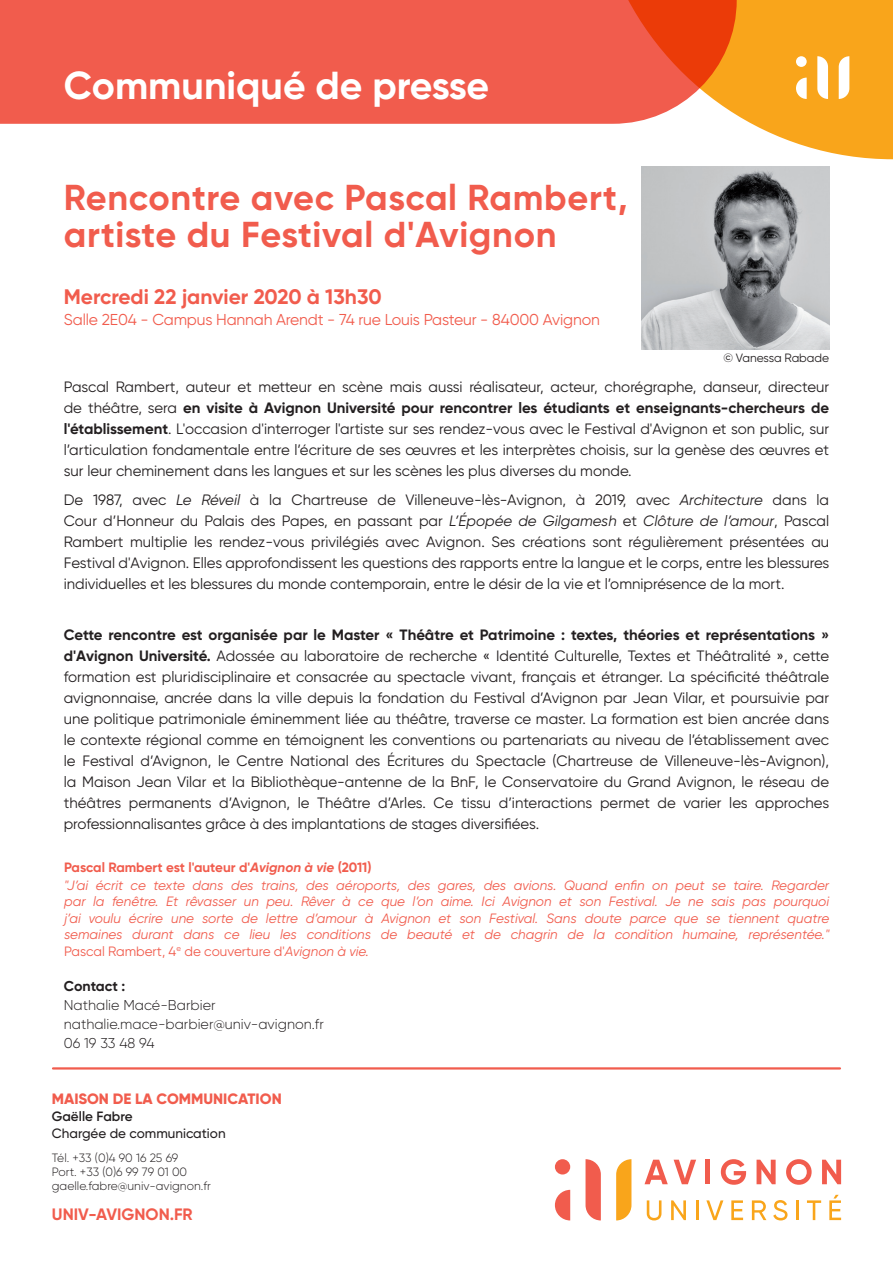
<style>
.page{position:relative;width:893px;height:1263px;background:#fff}
.page>*{position:absolute;margin:0;border:0;box-sizing:border-box;transform-origin:0 0}
.t1{font:700 39px "Gilroy";color:#fff}
.t2{font:700 36px/37.5px "Gilroy";letter-spacing:.02em;color:#f15c4d}
.t3{font:700 21px "Gilroy";color:#f15c4d}
.t4{font:700 16.5px "Gilroy";color:#f15c4d}
.t5{font:15.75px "Gilroy";letter-spacing:-.01em;color:#f15c4d}
.t6{font:15px/21px "Gilroy";color:#231f20;text-align:justify}
.t7{font:800 15px "Gilroy";color:#f15c4d}
.t8{font:300 14.25px/19px "Gilroy";color:#231f20}
.t9{font:700 14.25px "Gilroy";color:#231f20}
.t10{font:italic 13.5px/16.6px "Gilroy";color:#f15c4d}
.t11{font:500 13.5px "Gilroy";color:#231f20}
.t12{font:600 13.5px "Gilroy";color:#231f20}
.t13{font:300 12px/14.4px "Gilroy";color:#231f20}
.t14{font:12px "Gilroy";color:#231f20}
.s1{font-weight:700}
.s2{font-style:italic}
.s3{font-weight:700;font-style:normal}
.s4{font-style:normal}
</style>
<div class="page">
<hr style="left:53px;top:1067px;width:787px;height:2px;background:#f15c4d">
<div style="left:555px;top:1159px;width:15px;height:15px;background:#f15c4d;border-radius:50%"></div>
<svg style="left:555px;top:1190px;width:15px;height:30px"></svg>
<svg style="left:585px;top:1159px;width:16px;height:61px"></svg>
<svg style="left:616px;top:1159px;width:15px;height:61px"></svg>
<svg style="left:644px;top:1160px;width:24px;height:24px"></svg>
<svg style="left:674px;top:1160px;width:22px;height:24px"></svg>
<div style="left:705px;top:1160px;width:5px;height:24px;background:#f15c4d"></div>
<svg style="left:721px;top:1159px;width:25px;height:26px"></svg>
<svg style="left:756px;top:1160px;width:20px;height:24px"></svg>
<svg style="left:786px;top:1159px;width:26px;height:26px"></svg>
<svg style="left:822px;top:1160px;width:19px;height:24px"></svg>
<svg style="left:647px;top:1200px;width:14px;height:20px"></svg>
<svg style="left:671px;top:1200px;width:15px;height:20px"></svg>
<hr style="left:696px;top:1200px;width:2px;height:20px;background:#f9a51b">
<svg style="left:706px;top:1200px;width:17px;height:20px"></svg>
<svg style="left:731px;top:1200px;width:12px;height:20px"></svg>
<svg style="left:752px;top:1200px;width:14px;height:20px"></svg>
<svg style="left:773px;top:1200px;width:14px;height:20px"></svg>
<hr style="left:796px;top:1200px;width:3px;height:20px;background:#f9a51b">
<svg style="left:807px;top:1200px;width:14px;height:20px"></svg>
<svg style="left:829px;top:1195px;width:12px;height:25px"></svg>
<div style="left:0;top:0;width:618px;height:124px;background:#f15c4d"></div>
<svg style="left:618px;top:0;width:275px;height:159px"></svg>
<img style="left:642px;top:167px;width:187px;height:183px">
<h1 class="t1" style="left:64px;top:61px;width:427px">Communiqué de presse</h1>
<h2 class="t2" style="left:64px;top:178px;width:565px">Rencontre avec Pascal Rambert, artiste du Festival d'Avignon</h2>
<h3 class="t3" style="left:64px;top:283px;width:319px">Mercredi 22 janvier 2020 à 13h30</h3>
<p class="t5" style="left:64px;top:310px;width:538px">Salle 2E04 - Campus Hannah Arendt - 74 rue Louis Pasteur - 84000 Avignon</p>
<p class="t14" style="left:723px;top:350px;width:107px">© Vanessa Rabade</p>
<p class="t6" style="left:64px;top:376px;width:767px">Pascal Rambert, auteur et metteur en scène mais aussi réalisateur, acteur, chorégraphe, danseur, directeur de théâtre, sera <span class="s1">en visite à Avignon Université pour rencontrer les étudiants et enseignants-chercheurs de l'établissement</span>. L'occasion d'interroger l'artiste sur ses rendez-vous avec le Festival d'Avignon et son public, sur l’articulation fondamentale entre l’écriture de ses œuvres et les interprètes choisis, sur la genèse des œuvres et sur leur cheminement dans les langues et sur les scènes les plus diverses du monde.</p>
<p class="t6" style="left:64px;top:489px;width:767px">De 1987, avec <span class="s2">Le Réveil</span> à la Chartreuse de Villeneuve-lès-Avignon, à 2019, avec <span class="s2">Architecture</span> dans la Cour d’Honneur du Palais des Papes, en passant par <span class="s2">L’Épopée de Gilgamesh</span> et <span class="s2">Clôture de l’amour</span>, Pascal Rambert multiplie les rendez-vous privilégiés avec Avignon. Ses créations sont régulièrement présentées au Festival d'Avignon. Elles approfondissent les questions des rapports entre la langue et le corps, entre les blessures individuelles et les blessures du monde contemporain, entre le désir de la vie et l’omniprésence de la mort.</p>
<p class="t6" style="left:64px;top:624px;width:767px"><span class="s1">Cette rencontre est organisée par le Master « Théâtre et Patrimoine : textes, théories et représentations » d'Avignon Université.</span> Adossée au laboratoire de recherche « Identité Culturelle, Textes et Théâtralité », cette formation est pluridisciplinaire et consacrée au spectacle vivant, français et étranger. La spécificité théâtrale avignonnaise, ancrée dans la ville depuis la fondation du Festival d’Avignon par Jean Vilar, et poursuivie par une politique patrimoniale éminemment liée au théâtre, traverse ce master. La formation est bien ancrée dans le contexte régional comme en témoignent les conventions ou partenariats au niveau de l’établissement avec le Festival d’Avignon, le Centre National des Écritures du Spectacle (Chartreuse de Villeneuve-lès-Avignon), la Maison Jean Vilar et la Bibliothèque-antenne de la BnF, le Conservatoire du Grand Avignon, le réseau de théâtres permanents d’Avignon, le Théâtre d’Arles. Ce tissu d’interactions permet de varier les approches professionnalisantes grâce à des implantations de stages diversifiées.</p>
<p class="t10" style="left:64px;top:859px;width:767px"><span class="s3">Pascal Rambert est l'auteur d'</span><span class="s1">Avignon à vie</span> <span class="s3">(2011)<br></span>"J’ai écrit ce texte dans des trains‚ des aéroports‚ des gares‚ des avions. Quand enfin on peut se taire. Regarder par la fenêtre. Et rêvasser un peu. Rêver à ce que l’on aime. Ici Avignon et son Festival. Je ne sais pas pourquoi j’ai voulu écrire une sorte de lettre d’amour à Avignon et son Festival. Sans doute parce que se tiennent quatre semaines durant dans ce lieu les conditions de beauté et de chagrin de la condition humaine‚ représentée." <span class="s4">Pascal Rambert, 4</span><sup>e</sup> <span class="s4">de couverture d'</span>Avignon à vie.</p>
<p class="t9" style="left:64px;top:977px;width:63px">Contact :</p>
<p class="t8" style="left:64px;top:995px;width:262px">Nathalie Macé-Barbier nathalie.mace-barbier@univ-avignon.fr<br>06 19 33 48 94</p>
<p class="t7" style="left:52px;top:1089px;width:231px">MAISON DE LA COMMUNICATION</p>
<p class="t12" style="left:52px;top:1107px;width:82px">Gaëlle Fabre</p>
<p class="t11" style="left:52px;top:1125px;width:175px">Chargée de communication</p>
<p class="t13" style="left:52px;top:1150px;width:161px">Tél. +33 (0)4 90 16 25 69<br>Port. +33 (0)6 99 79 01 00 gaelle.fabre@univ-avignon.fr</p>
<p class="t4" style="left:52px;top:1204px;width:142px">UNIV-AVIGNON.FR</p>
</div>
